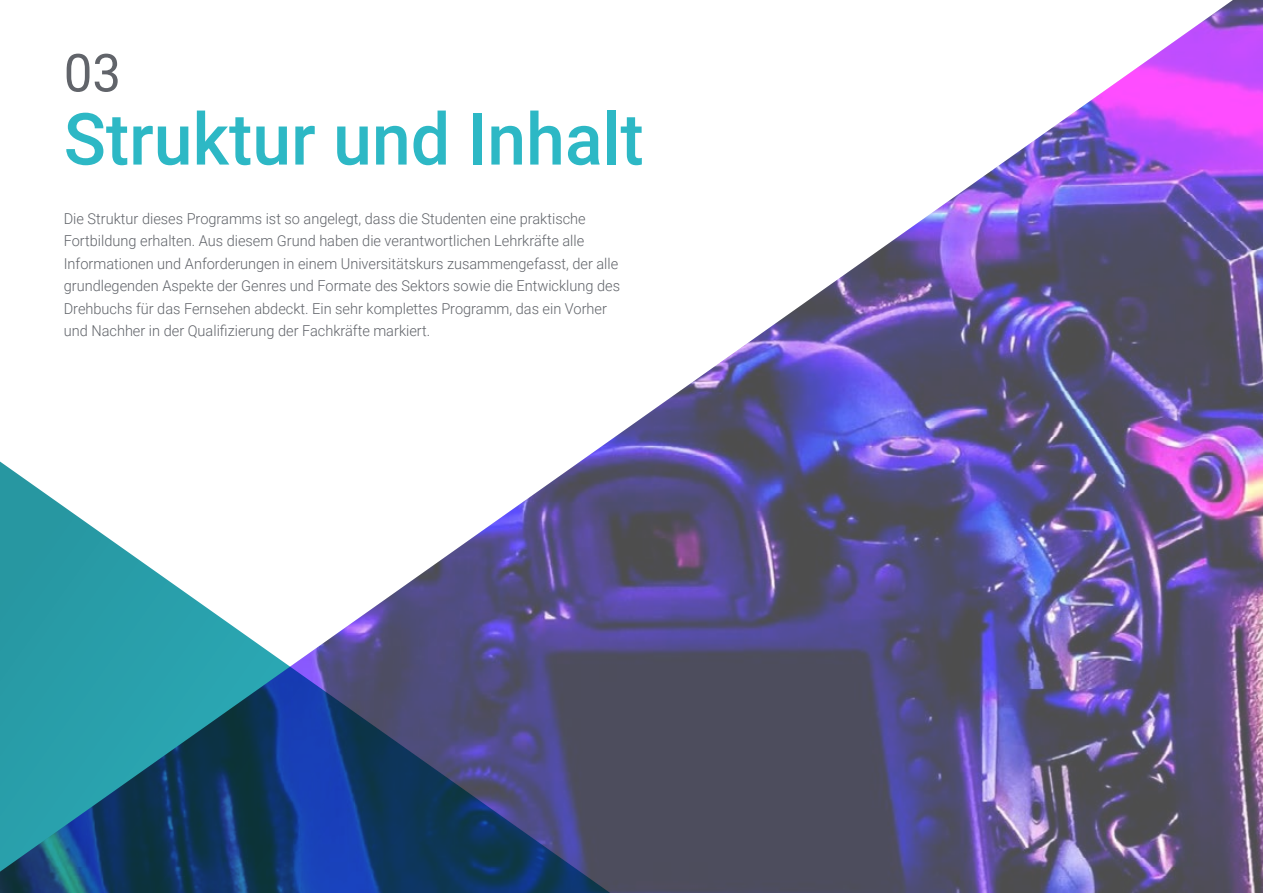
<style>
.page{position:relative;width:1263px;height:893px;background:#fff}
.page>*{position:absolute;margin:0;border:0;box-sizing:border-box;transform-origin:0 0}
.t1{font:500 72px "Roboto";color:#2db8c5}
.t2{font:52.5px "Roboto";color:#61646a}
.t3{font:300 15px/22.5px "Roboto";color:#61646a}
</style>
<div class="page">
<img style="left:602px;top:0;width:661px;height:893px">
<svg style="left:0;top:446px;width:640px;height:447px"></svg>
<h2 class="t2" style="left:64px;top:36px;width:59px">03</h2>
<h1 class="t1" style="left:64px;top:89px;width:581px">Struktur und Inhalt</h1>
<p class="t3" style="left:64px;top:207px;width:558px">Die Struktur dieses Programms ist so angelegt, dass die Studenten eine praktische Fortbildung erhalten. Aus diesem Grund haben die verantwortlichen Lehrkräfte alle Informationen und Anforderungen in einem Universitätskurs zusammengefasst, der alle grundlegenden Aspekte der Genres und Formate des Sektors sowie die Entwicklung des Drehbuchs für das Fernsehen abdeckt. Ein sehr komplettes Programm, das ein Vorher und Nachher in der Qualifizierung der Fachkräfte markiert.</p>
</div>
